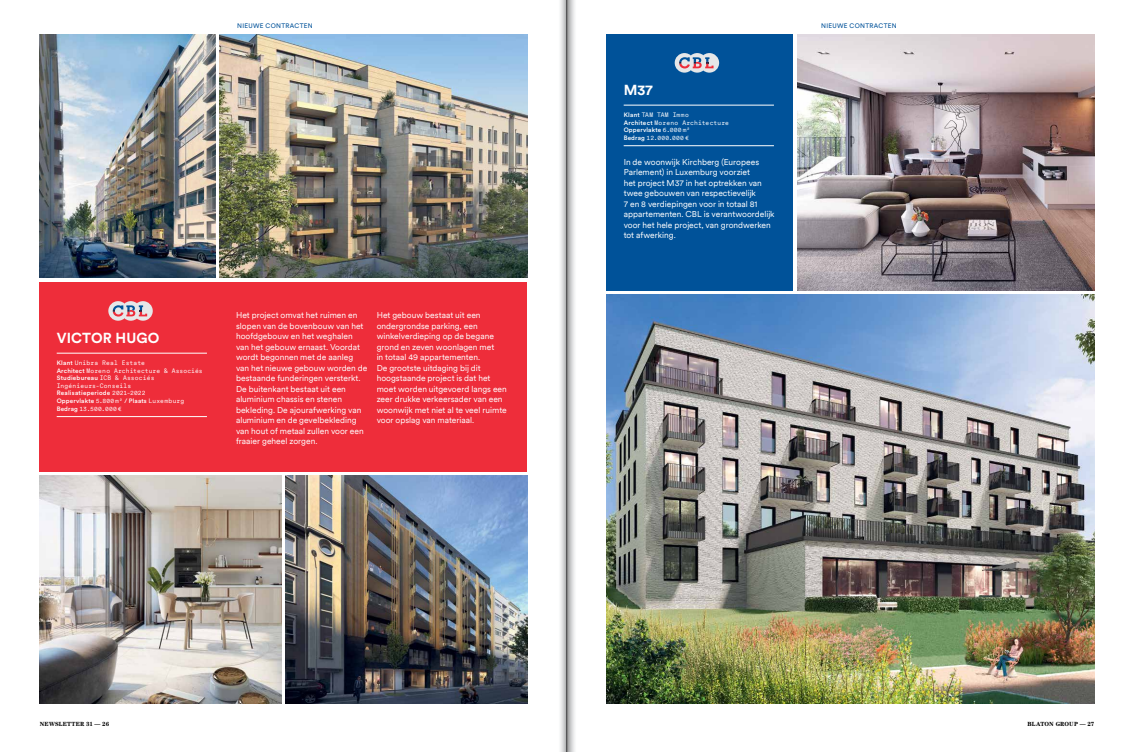
<style>
.page{position:relative;width:1134px;height:752px;background:#fff}
.page>*{position:absolute;margin:0;border:0;box-sizing:border-box;transform-origin:0 0}
.t1{font:700 14.4px "Circular Std";letter-spacing:.01em;color:#fff}
.t2{font:8.5px/10.5px "Circular LL";color:#fff}
.t3{font:6.5px "Circular Std";letter-spacing:.035em;color:#005299}
.t4{font:6.3px/7.6px "Circular Mono LL";letter-spacing:.02em;color:#fff}
.t5{font:500 6.3px/7.6px "Circular Std";letter-spacing:.035em;color:#fff}
.t6{font:700 6px "Century IT Cby BT";letter-spacing:.015em;color:#000}
.s1{font-family:"Circular Std";font-weight:500}
.s2{font-family:"Circular Mono LL";font-weight:400}
</style>
<div class="page">
<img style="left:286px;top:475px;width:241px;height:228px">
<img style="left:40px;top:475px;width:241px;height:228px">
<img style="left:220px;top:34px;width:307px;height:244px">
<img style="left:40px;top:34px;width:176px;height:244px">
<div style="left:40px;top:282px;width:487px;height:189px;background:#ee2d3a"></div>
<hr style="left:57px;top:353px;width:150px;height:1px;background:#fff">
<hr style="left:57px;top:416px;width:150px;height:1px;background:#fff">
<svg style="left:133px;top:301px;width:20px;height:19px"></svg>
<svg style="left:121px;top:301px;width:20px;height:19px"></svg>
<svg style="left:108px;top:301px;width:20px;height:19px"></svg>
<svg style="left:113px;top:305px;width:34px;height:11px"></svg>
<img style="left:607px;top:294px;width:487px;height:409px">
<img style="left:797px;top:34px;width:297px;height:256px">
<div style="left:607px;top:34px;width:186px;height:256px;background:#005299"></div>
<hr style="left:624px;top:105px;width:150px;height:1px;background:#fff">
<hr style="left:624px;top:145px;width:150px;height:1px;background:#fff">
<svg style="left:700px;top:53px;width:19px;height:20px"></svg>
<svg style="left:687px;top:53px;width:20px;height:20px"></svg>
<div style="left:675px;top:53px;width:19px;height:20px;background:#e6e7e8;border-radius:50%"></div>
<svg style="left:679px;top:57px;width:34px;height:11px"></svg>
<svg style="left:560px;top:0;width:7px;height:751px"></svg>
<svg style="left:567px;top:0;width:8px;height:751px"></svg>
<p class="t3" style="left:237px;top:22px;width:11px">NIEUWE</p>
<p class="t3" style="left:266px;top:22px;width:6px">CONTR</p>
<p class="t3" style="left:290px;top:22px;width:10px">ACTEN</p>
<p class="t3" style="left:821px;top:22px;width:11px">NIEUWE</p>
<p class="t3" style="left:849px;top:22px;width:6px">CONTR</p>
<p class="t3" style="left:874px;top:22px;width:10px">ACTEN</p>
<h1 class="t1" style="left:57px;top:328px;width:104px">VICTOR HUGO</h1>
<p class="t4" style="left:57px;top:359px;width:147px"><span class="s1">Klant</span> Unibra Real Estate<br><span class="s1">Architect</span> Moreno Architecture &amp; Associés</p>
<p class="t5" style="left:57px;top:374px;width:99px">Studiebureau <span class="s2">ICB &amp; Associés</span></p>
<p class="t4" style="left:57px;top:381px;width:76px">Ingénieurs-Conseils</p>
<p class="t5" style="left:57px;top:389px;width:129px">Realisatieperiode <span class="s2">2021-2022<br></span>Oppervlakte <span class="s2">5.800 m²</span> / Plaats <span class="s2">Luxemburg</span></p>
<p class="t4" style="left:57px;top:404px;width:66px"><span class="s1">Bedrag</span> 13.500.000 €</p>
<p class="t2" style="left:236px;top:309px;width:133px">Het project omvat het ruimen en slopen van de bovenbouw van het hoofdgebouw en het weghalen van het gebouw ernaast. Voordat wordt begonnen met de aanleg van het nieuwe gebouw worden de bestaande funderingen versterkt.<br>De buitenkant bestaat uit een aluminium chassis en stenen bekleding. De ajourafwerking van aluminium en de gevelbekleding van hout of metaal zullen voor een fraaier geheel zorgen.</p>
<p class="t2" style="left:377px;top:309px;width:132px">Het gebouw bestaat uit een ondergrondse parking, een winkelverdieping op de begane grond en zeven woonlagen met<br>in totaal 49 appartementen.<br>De grootste uitdaging bij dit hoogstaande project is dat het moet worden uitgevoerd langs een zeer drukke verkeersader van een woonwijk met niet al te veel ruimte voor opslag van materiaal.</p>
<h1 class="t1" style="left:624px;top:80px;width:31px">M37</h1>
<p class="t4" style="left:624px;top:111px;width:107px"><span class="s1">Klant</span> TAM TAM Immo<br><span class="s1">Architect</span> Moreno Architecture</p>
<p class="t5" style="left:624px;top:126px;width:68px">Oppervlakte <span class="s2">6.000 m²</span></p>
<p class="t4" style="left:624px;top:134px;width:67px"><span class="s1">Bedrag</span> 12.000.000 €</p>
<p class="t2" style="left:624px;top:156px;width:152px">In de woonwijk Kirchberg (Europees Parlement) in Luxemburg voorziet<br>het project M37 in het optrekken van twee gebouwen van respectievelijk<br>7 en 8 verdiepingen voor in totaal 81 appartementen. CBL is verantwoordelijk voor het hele project, van grondwerken tot afwerking.</p>
<p class="t6" style="left:40px;top:720px;width:71px">NEWSLETTER 31 — 26</p>
<p class="t6" style="left:1027px;top:720px;width:68px">BLATON GROUP — 27</p>
</div>
